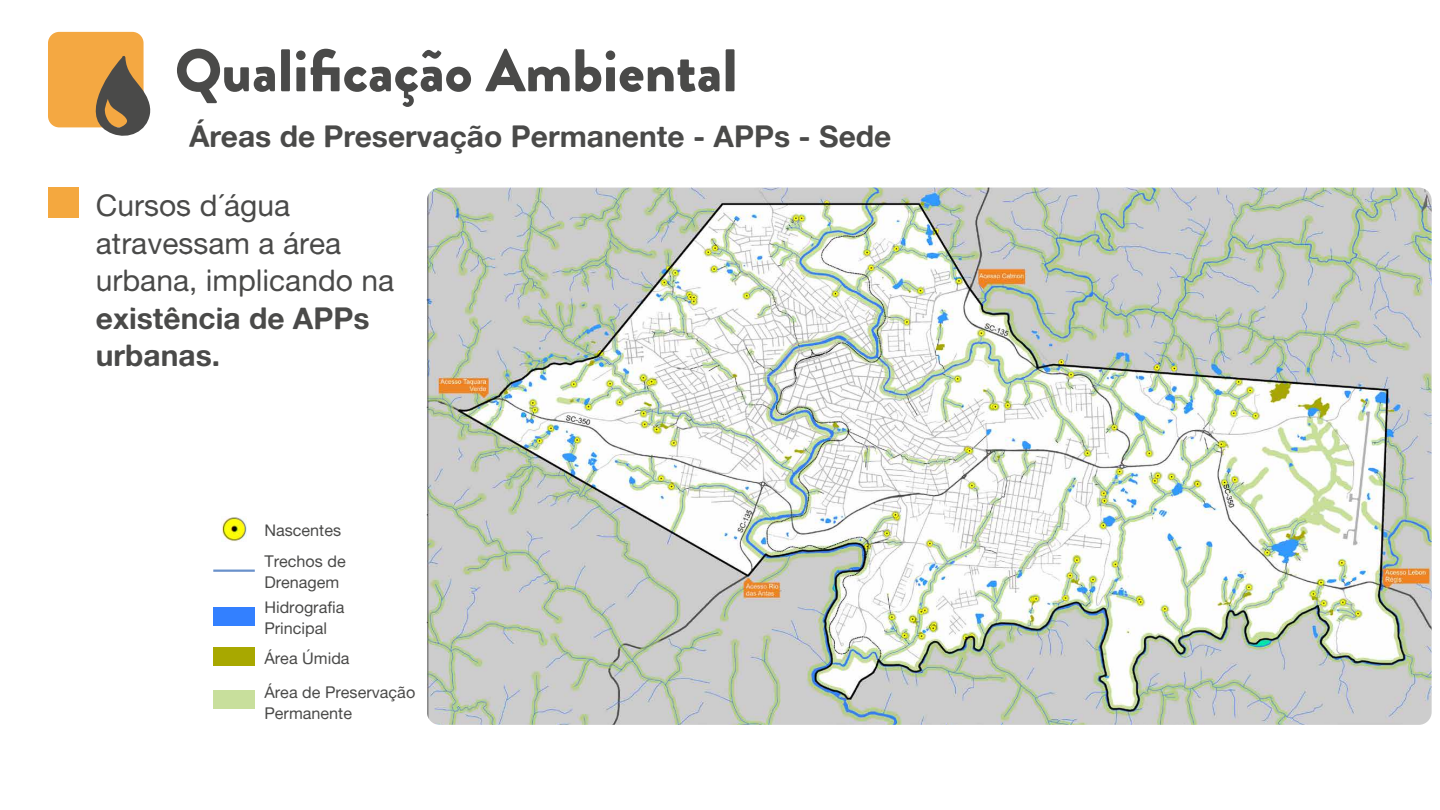
<style>
.page{position:relative;width:1440px;height:810px;background:#fff}
.page>*{position:absolute;margin:0;border:0;box-sizing:border-box;transform-origin:0 0}
.t1{font:900 60px "Brandon Grotesque";color:#4a4a49}
.t2{font:30px/37.5px "Alte Haas Grotesk Bold";color:#4a4a49}
.t3{font:30px/37.5px "Alte Haas Grotesk";color:#4a4a49}
.t4{font:16.2px/21px "Alte Haas Grotesk";color:#4a4a49}
</style>
<div class="page">
<div style="left:48px;top:32px;width:96px;height:95px;background:#f4a842;border-radius:11px"></div>
<svg style="left:77px;top:56px;width:74px;height:80px"></svg>
<div style="left:48px;top:188px;width:30px;height:30px;background:#f4a83f"></div>
<img style="left:427px;top:188px;width:1005px;height:537px">
<div style="left:213px;top:607px;width:42px;height:18px;background:#3380ff"></div>
<hr style="left:213px;top:570px;width:42px;height:2px;background:#6991cb">
<img style="left:222px;top:517px;width:24px;height:25px">
<div style="left:213px;top:647px;width:42px;height:18px;background:#a8a800"></div>
<div style="left:213px;top:691px;width:42px;height:18px;background:#c8df9c"></div>
<h1 class="t1" style="left:175px;top:28px;width:564px">Qualificação Ambiental</h1>
<h2 class="t2" style="left:189px;top:117px;width:704px">Áreas de Preservação Permanente - APPs - Sede</h2>
<h2 class="t3" style="left:96px;top:186px;width:300px">Cursos d´água atravessam a área urbana, implicando na</h2>
<h2 class="t2" style="left:96px;top:299px;width:275px">existência de APPs urbanas.</h2>
<p class="t4" style="left:264px;top:519px;width:78px">Nascentes</p>
<p class="t4" style="left:264px;top:550px;width:83px">Trechos de<br>Drenagem</p>
<p class="t4" style="left:264px;top:597px;width:82px">Hidrografia<br>Principal</p>
<p class="t4" style="left:264px;top:641px;width:152px;line-height:33.7px">Área Úmida<br>Área de Preservação</p>
<p class="t4" style="left:264px;top:702px;width:89px">Permanente</p>
</div>
